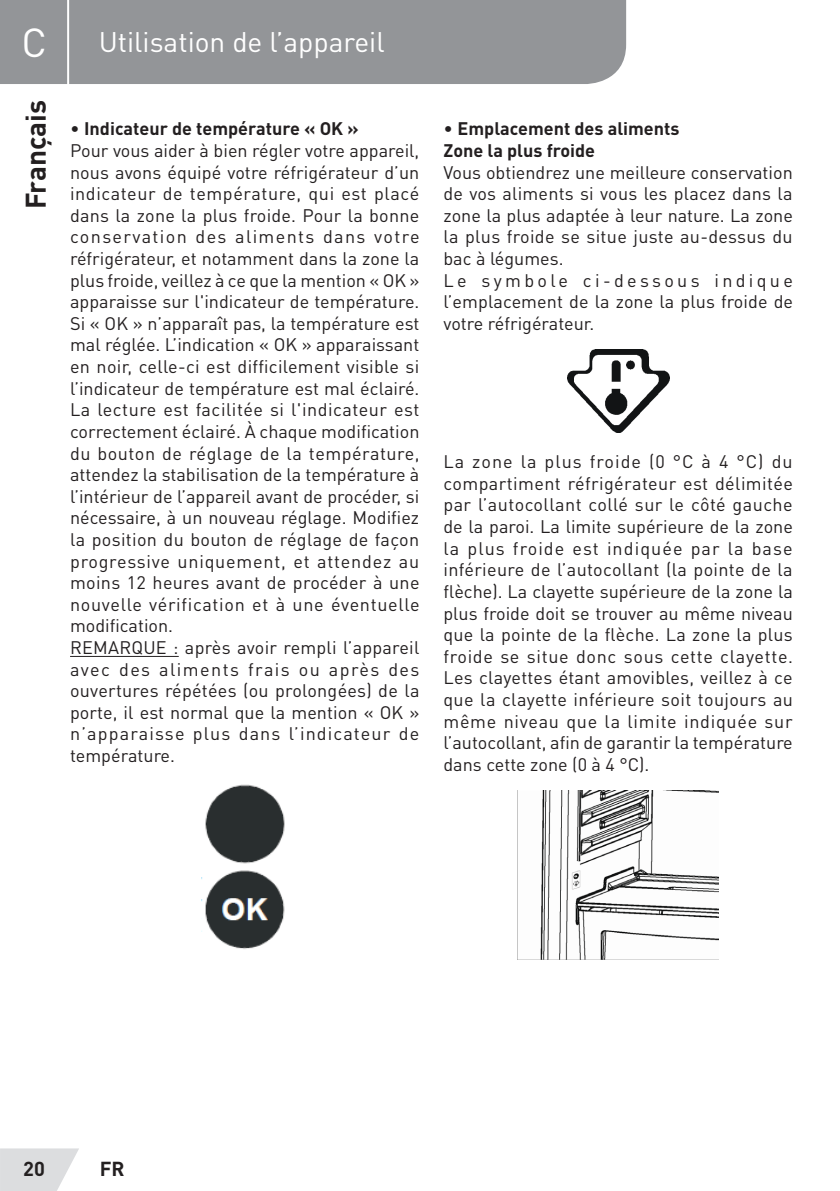
<style>
.page{position:relative;width:840px;height:1191px;background:#fff}
.page>*{position:absolute;margin:0;border:0;box-sizing:border-box;transform-origin:0 0}
.t1{font:40px "DIN Pro";color:#fff}
.TitreGauche{font:28px "DIN Pro";color:#fff}
.t2{font:700 28px "DIN Pro";color:#231f20}
.t3{font:700 20px "DIN Pro";color:#231f20}
.t4{font:18px/21.6px "DIN Pro";letter-spacing:.005em;color:#231f20;text-align:justify}
.t5{font:700 18px "DIN Pro";color:#231f20}
.s1{font-weight:400}
</style>
<div class="page">
<svg style="left:0;top:1148px;width:79px;height:43px;background:#e1e2e3"></svg>
<div style="left:0;top:0;width:625px;height:84px;background:#939598"></div>
<hr style="left:67px;top:0;width:2px;height:94px;background:#fff">
<hr style="left:70px;top:656px;width:109px;height:1px;background:#231f20">
<img style="left:201px;top:784px;width:84px;height:165px">
<img style="left:567px;top:349px;width:101px;height:83px">
<img style="left:517px;top:790px;width:201px;height:169px">
<p class="t1" style="left:21px;top:15px;width:27px">C</p>
<p class="t2" style="left:17px;top:209px;width:111px;rotate:-90deg">Français</p>
<p class="TitreGauche" style="left:99px;top:23px;width:287px">Utilisation de l’appareil</p>
<p class="t5" style="left:70px;top:117px;width:290px"><span class="s1">•</span> Indicateur de température « OK »</p>
<p class="t4" style="left:70px;top:139px;width:351px">Pour vous aider à bien régler votre appareil, nous avons équipé votre réfrigérateur d’un indicateur de température, qui est placé dans la zone la plus froide. Pour la bonne conservation des aliments dans votre réfrigérateur, et notamment dans la zone la plus froide, veillez à ce que la mention « OK » apparaisse sur l'indicateur de température.<br>Si « OK » n’apparaît pas, la température est mal réglée. L’indication « OK » apparaissant en noir, celle-ci est difficilement visible si l’indicateur de température est mal éclairé.<br>La lecture est facilitée si l'indicateur est correctement éclairé. À chaque modification du bouton de réglage de la température, attendez la stabilisation de la température à l’intérieur de l’appareil avant de procéder, si nécessaire, à un nouveau réglage. Modifiez la position du bouton de réglage de façon progressive uniquement, et attendez au moins 12 heures avant de procéder à une nouvelle vérification et à une éventuelle modification.</p>
<p class="t4" style="left:70px;top:636px;width:351px">REMARQUE : après avoir rempli l’appareil avec des aliments frais ou après des ouvertures répétées (ou prolongées) de la porte, il est normal que la mention « OK » n’apparaisse plus dans l’indicateur de température.</p>
<p class="t5" style="left:443px;top:117px;width:237px"><span class="s1">•</span> Emplacement des aliments</p>
<p class="t5" style="left:443px;top:138px;width:153px">Zone la plus froide</p>
<p class="t4" style="left:443px;top:161px;width:351px">Vous obtiendrez une meilleure conservation de vos aliments si vous les placez dans la zone la plus adaptée à leur nature. La zone la plus froide se situe juste au-dessus du bac à légumes.</p>
<p class="t4" style="left:443px;top:269px;width:351px">Le symbole ci-dessous indique l’emplacement de la zone la plus froide de votre réfrigérateur.</p>
<p class="t4" style="left:443px;top:450px;width:351px">La zone la plus froide (0 °C à 4 °C) du compartiment réfrigérateur est délimitée par l’autocollant collé sur le côté gauche de la paroi. La limite supérieure de la zone la plus froide est indiquée par la base inférieure de l’autocollant (la pointe de la flèche). La clayette supérieure de la zone la plus froide doit se trouver au même niveau que la pointe de la flèche. La zone la plus froide se situe donc sous cette clayette.<br>Les clayettes étant amovibles, veillez à ce que la clayette inférieure soit toujours au même niveau que la limite indiquée sur l’autocollant, afin de garantir la température dans cette zone (0 à 4 °C).</p>
<p class="t3" style="left:23px;top:1155px;width:23px">20</p>
<p class="t3" style="left:100px;top:1155px;width:26px">FR</p>
</div>
